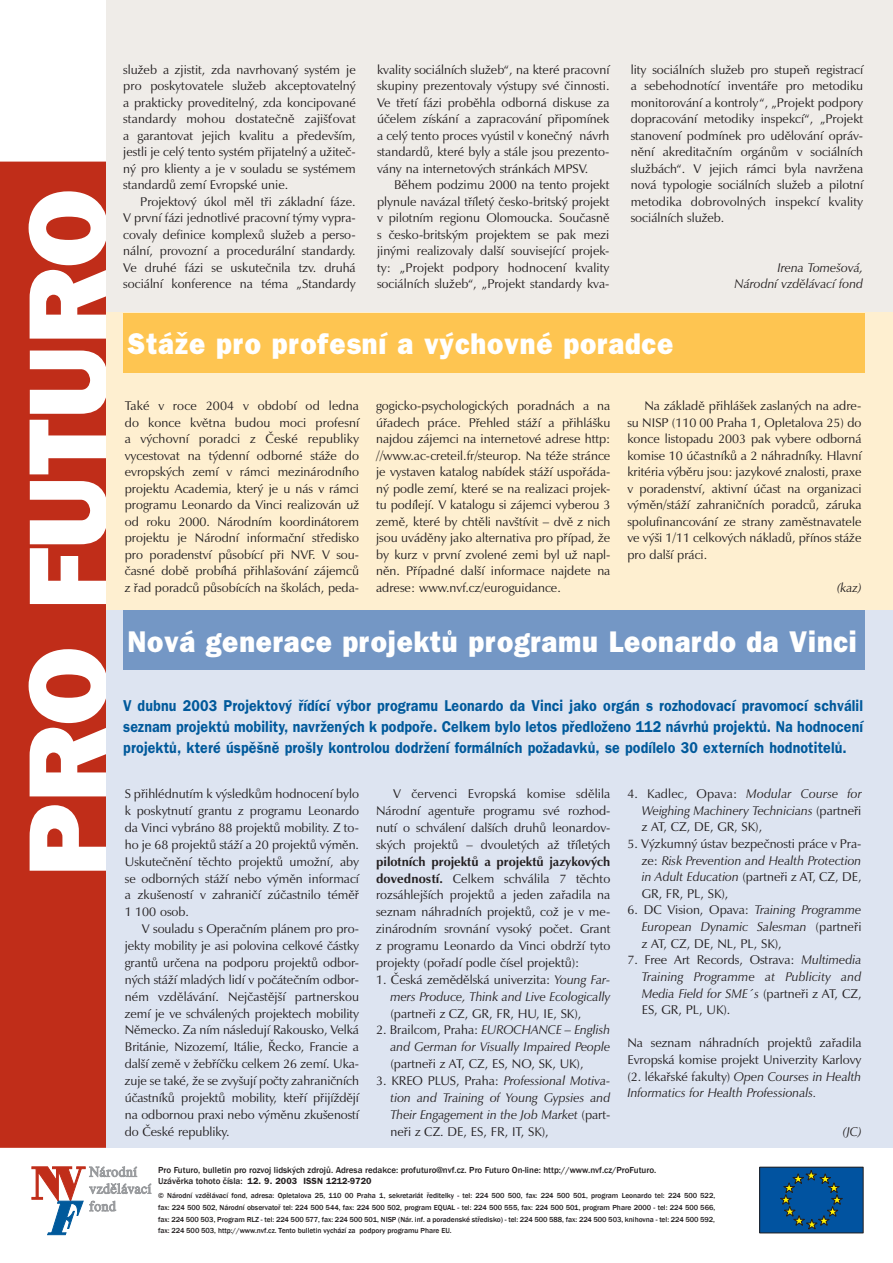
<style>
.page{position:relative;width:893px;height:1263px;background:#fff}
.page>*{position:absolute;margin:0;border:0;box-sizing:border-box;transform-origin:0 0}
.normální{font:800 112.5px "Frankfurt Gothic";color:#fff}
.Nadpis_velký_-_bílá{font:800 30px "Frankfurt Gothic";letter-spacing:.03em;color:#fff;scale:.9 1}
.Podnadpis{font:700 15.75px/21px "Frankfurt Gothic";letter-spacing:.01em;color:#00599b;text-align:justify;scale:.9 1}
.normální-2{font:12.75px/16.5px "Zapf Humanist 601 BTCE";color:#231f20;text-align:justify}
.Normální_bez_odsazení{font:12.75px/16.5px "Zapf Humanist 601 BTCE";color:#231f20;text-align:justify}
.Normální_bez_odsazení-2{font:italic 12.75px/16.8px "Zapf Humanist 601 BTCE";color:#231f20;text-align:justify}
.normální-3{font:italic 12.75px/16.5px "Zapf Humanist 601 BTCE";color:#231f20;text-align:right}
.normální-4{font:500 9px/11.7px "Franklin Gothic";color:#231f20}
.normální-5{font:500 7.5px/11.7px "Franklin Gothic";letter-spacing:-.005em;color:#231f20;text-align:justify}
.s1{font-weight:700}
.s2{font-style:italic}
.s3{font-style:normal}
.s4{font-family:"Frankfurt Gothic";font-weight:700}
</style>
<div class="page">
<svg style="left:32px;top:1166px;width:119px;height:69px"></svg>
<div style="left:0;top:162px;width:106px;height:986px;background:#c02d19"></div>
<div style="left:106px;top:0;width:787px;height:312px;background:#efece8"></div>
<div style="left:106px;top:312px;width:787px;height:299px;background:#feefd0"></div>
<div style="left:123px;top:313px;width:741px;height:59px;background:#fec551"></div>
<div style="left:760px;top:1167px;width:103px;height:66px;background:#0153a0"></div>
<div style="left:759px;top:1167px;width:104px;height:66px;border:1px solid #231f20"></div>
<svg style="left:780px;top:1170px;width:63px;height:60px"></svg>
<div style="left:106px;top:610px;width:787px;height:538px;background:#dde4f1"></div>
<div style="left:123px;top:610px;width:741px;height:60px;background:#7497c5"></div>
<p class="normální" style="left:1px;top:877px;width:689px;rotate:-90deg">PRO FUTURO</p>
<p class="Normální_bez_odsazení" style="left:123px;top:61px;width:234px">služeb a zjistit, zda navrhovaný systém je pro poskytovatele služeb akceptovatelný a prakticky proveditelný, zda koncipované standardy mohou dostatečně zajišťovat a garantovat jejich kvalitu a především, jestli je celý tento systém přijatelný a užiteč&shy;ný pro klienty a je v souladu se systémem standardů zemí Evropské unie.</p>
<p class="normální-2" style="left:123px;top:193px;width:234px;text-indent:17px">Projektový úkol měl tři základní fáze.<br>V první fázi jednotlivé pracovní týmy vypra&shy;covaly definice komplexů služeb a perso&shy;nální, provozní a procedurální standardy.<br>Ve druhé fázi se uskutečnila tzv. druhá sociální konference na téma „Standardy</p>
<p class="normální-2" style="left:377px;top:61px;width:234px">kvality sociálních služeb“, na které pracovní skupiny prezentovaly výstupy své činnosti.<br>Ve třetí fázi proběhla odborná diskuse za účelem získání a zapracování připomínek a celý tento proces vyústil v konečný návrh standardů, které byly a stále jsou prezento&shy;vány na internetových stránkách MPSV.</p>
<p class="normální-2" style="left:377px;top:176px;width:234px;text-indent:17px">Během podzimu 2000 na tento projekt plynule navázal tříletý česko-britský projekt v pilotním regionu Olomoucka. Současně s česko-britským projektem se pak mezi jinými realizovaly další související projek&shy;ty: „Projekt podpory hodnocení kvality sociálních služeb“, „Projekt standardy kva-</p>
<p class="normální-2" style="left:631px;top:61px;width:234px">lity sociálních služeb pro stupeň registrací a sebehodnotící inventáře pro metodiku monitorování a kontroly“, „Projekt podpory dopracování metodiky inspekcí“, „Projekt stanovení podmínek pro udělování opráv&shy;nění akreditačním orgánům v sociálních službách“. V jejich rámci byla navržena nová typologie sociálních služeb a pilotní metodika dobrovolných inspekcí kvality sociálních služeb.</p>
<p class="normální-3" style="left:734px;top:259px;width:130px">Irena Tomešová,<br>Národní vzdělávací fond</p>
<p class="Nadpis_velký_-_bílá" style="left:128px;top:326px;width:608px">Stáže pro profesní a výchovné poradce</p>
<p class="Normální_bez_odsazení" style="left:125px;top:397px;width:236px">Také v roce 2004 v období od ledna do konce května budou moci profesní a výchovní poradci z České republiky vycestovat na týdenní odborné stáže do evropských zemí v rámci mezinárodního projektu Academia, který je u nás v rámci programu Leonardo da Vinci realizován už od roku 2000. Národním koordinátorem projektu je Národní informační středisko pro poradenství působící při NVF. V sou&shy;časné době probíhá přihlašování zájemců z řad poradců působících na školách, peda-</p>
<p class="Normální_bez_odsazení" style="left:376px;top:397px;width:236px">gogicko-psychologických poradnách a na úřadech práce. Přehled stáží a přihlášku najdou zájemci na internetové adrese http: //www.ac-creteil.fr/steurop. Na téže stránce je vystaven katalog nabídek stáží uspořáda&shy;ný podle zemí, které se na realizaci projek&shy;tu podílejí. V katalogu si zájemci vyberou 3 země, které by chtěli navštívit – dvě z nich jsou uváděny jako alternativa pro případ, že by kurz v první zvolené zemi byl už napl&shy;něn. Případné další informace najdete na adrese: www.nvf.cz/euroguidance.</p>
<p class="normální-2" style="left:627px;top:397px;width:236px;text-indent:17px">Na základě přihlášek zaslaných na adre&shy;su NISP (110 00 Praha 1, Opletalova 25) do konce listopadu 2003 pak vybere odborná komise 10 účastníků a 2 náhradníky. Hlavní kritéria výběru jsou: jazykové znalosti, praxe v poradenství, aktivní účast na organizaci výměn/stáží zahraničních poradců, záruka spolufinancování ze strany zaměstnavatele ve výši 1/11 celkových nákladů, přínos stáže pro další práci.</p>
<p class="normální-3" style="left:837px;top:579px;width:26px">(kaz)</p>
<p class="Nadpis_velký_-_bílá" style="left:128px;top:623px;width:812px">Nová generace projektů programu Leonardo da Vinci</p>
<p class="Podnadpis" style="left:123px;top:695px;width:823px">V dubnu 2003 Projektový řídící výbor programu Leonardo da Vinci jako orgán s rozhodovací pravomocí schválil seznam projektů mobility, navržených k podpoře. Celkem bylo letos předloženo 112 návrhů projektů. Na hodnocení projektů, které úspěšně prošly kontrolou dodržení formálních požadavků, se podílelo 30 externích hodnotitelů.</p>
<p class="Normální_bez_odsazení" style="left:125px;top:785px;width:236px">S přihlédnutím k výsledkům hodnocení bylo k poskytnutí grantu z programu Leonardo da Vinci vybráno 88 projektů mobility. Z to&shy;ho je 68 projektů stáží a 20 projektů výměn.<br>Uskutečnění těchto projektů umožní, aby se odborných stáží nebo výměn informací a zkušeností v zahraničí zúčastnilo téměř 1 100 osob.</p>
<p class="normální-2" style="left:125px;top:920px;width:236px;text-indent:17px">V souladu s Operačním plánem pro pro&shy;jekty mobility je asi polovina celkové částky grantů určena na podporu projektů odbor&shy;ných stáží mladých lidí v počátečním odbor&shy;ném vzdělávání. Nejčastější partnerskou zemí je ve schválených projektech mobility Německo. Za ním následují Rakousko, Velká Británie, Nizozemí, Itálie, Řecko, Francie a další země v žebříčku celkem 26 zemí. Uka&shy;zuje se také, že se zvyšují počty zahraničních účastníků projektů mobility, kteří přijíždějí na odbornou praxi nebo výměnu zkušeností do České republiky.</p>
<p class="normální-2" style="left:376px;top:785px;width:236px;text-indent:17px">V červenci Evropská komise sdělila Národní agentuře programu své rozhod&shy;nutí o schválení dalších druhů leonardov&shy;ských projektů – dvouletých až tříletých <span class="s1">pilotních projektů a projektů jazykových dovedností.</span> Celkem schválila 7 těchto rozsáhlejších projektů a jeden zařadila na seznam náhradních projektů, což je v me&shy;zinárodním srovnání vysoký počet. Grant z programu Leonardo da Vinci obdrží tyto projekty (pořadí podle čísel projektů):</p>
<p class="Normální_bez_odsazení" style="left:390px;top:971px;width:221px;text-indent:-14px">1. Česká zemědělská univerzita: <span class="s2">Young Far&shy;mers Produce, Think and Live Ecologically </span>(partneři z CZ, GR, FR, HU, IE, SK),</p>
<p class="Normální_bez_odsazení-2" style="left:390px;top:1021px;width:221px;text-indent:-14px"><span class="s3">2. Brailcom, Praha:</span> EUROCHANCE – English and German for Visually Impaired People <span class="s3">(partneři z AT, CZ, ES, NO, SK, UK),</span></p>
<p class="Normální_bez_odsazení-2" style="left:390px;top:1072px;width:221px;text-indent:-14px"><span class="s3">3. KREO PLUS, Praha:</span> Professional Motiva&shy;tion and Training of Young Gypsies and Their Engagement in the Job Market <span class="s3">(part&shy;neři z CZ. DE, ES, FR, IT, SK),</span></p>
<p class="Normální_bez_odsazení-2" style="left:642px;top:785px;width:222px;text-indent:-14px"><span class="s3">4. Kadlec, Opava:</span> Modular Course for Weighing Machinery Technicians <span class="s3">(partneři z AT, CZ, DE, GR, SK),</span></p>
<p class="Normální_bez_odsazení" style="left:642px;top:835px;width:221px;text-indent:-14px">5. Výzkumný ústav bezpečnosti práce v Pra&shy;ze: <span class="s2">Risk Prevention and Health Protection in Adult Education</span> (partneři z AT, CZ, DE, GR, FR, PL, SK),</p>
<p class="Normální_bez_odsazení" style="left:642px;top:902px;width:221px;text-indent:-14px">6. DC Vision, Opava: <span class="s2">Training Programme European Dynamic Salesman</span> (partneři z AT, CZ, DE, NL, PL, SK),</p>
<p class="Normální_bez_odsazení-2" style="left:642px;top:951px;width:221px;text-indent:-14px"><span class="s3">7. Free Art Records, Ostrava:</span> Multimedia Training Programme at Publicity and Media Field for SME´s <span class="s3">(partneři z AT, CZ, ES, GR, PL, UK).</span></p>
<p class="Normální_bez_odsazení" style="left:627px;top:1034px;width:236px">Na seznam náhradních projektů zařadila Evropská komise projekt Univerzity Karlovy (2. lékařské fakulty) <span class="s2">Open Courses in Health Informatics for Health Professionals.</span></p>
<p class="normální-3" style="left:843px;top:1123px;width:20px">(JC)</p>
<p class="normální-4" style="left:158px;top:1164px;width:500px">Pro Futuro, bulletin pro rozvoj lidských zdrojů. Adresa redakce: profuturo@nvf.cz. Pro Futuro On-line: http://www.nvf.cz/ProFuturo.<br>Uzávěrka tohoto čísla: <span class="s4">12. 9. 2003 ISSN 1212-9720</span></p>
<p class="normální-5" style="left:158px;top:1190px;width:558px">© Národní vzdělávací fond, adresa: Opletalova 25, 110 00 Praha 1, sekretariát ředitelky - tel: 224 500 500, fax: 224 500 501, program Leonardo tel: 224 500 522, fax: 224 500 502, Národní observatoř tel: 224 500 544, fax: 224 500 502, program EQUAL - tel: 224 500 555, fax: 224 500 501, program Phare 2000 - tel: 224 500 566, fax: 224 500 503, Program RLZ - tel: 224 500 577, fax: 224 500 501, NISP (Nár. inf. a poradenské středisko) - tel: 224 500 588, fax: 224 500 503, knihovna - tel: 224 500 592, fax: 224 500 503, http://www.nvf.cz. Tento bulletin vychází za podpory programu Phare EU.</p>
</div>
